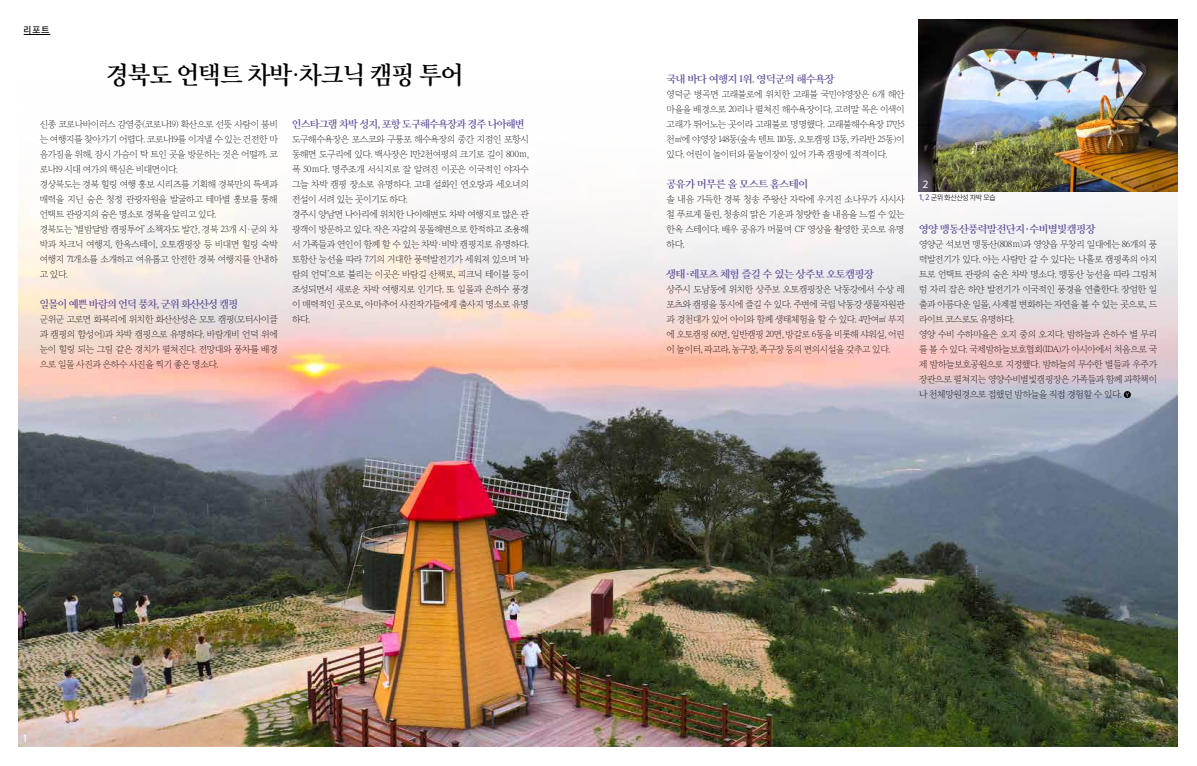
<style>
.page{position:relative;width:1197px;height:766px;background:#fff}
.page>*{position:absolute;margin:0;border:0;box-sizing:border-box;transform-origin:0 0}
.t1{font:24px "Yoon Myungjo Pro 750";letter-spacing:-.03em;color:#000;scale:.95 1}
.t2{font:10px "Yoon Myungjo Pro 750";letter-spacing:-.04em;color:#604b97}
.t3{font:9.5px "Yoon Gothic Pro 760";color:#fff}
.t4{font:9.2px/15px "Yoon Myungjo Pro 710";letter-spacing:-.05em;color:#000}
.t5{font:9.2px/15px "Yoon Myungjo Pro 710";letter-spacing:-.05em;color:#000;text-align:justify;scale:.96 1}
.t6{font:8.5px "Yoon Gothic Pro 760";color:#000}
.t7{font:7px "Yoon Gothic Pro 730";letter-spacing:-.02em;color:#000;scale:.96 1}
.s1{font-size:18px}
.s2{font-family:"Yoon Gothic Pro 770";color:#604b97}
</style>
<div class="page">
<svg style="left:24px;top:34px;width:26px;height:1px"></svg>
<img style="left:19px;top:201px;width:1157px;height:545px">
<svg style="left:1123px;top:391px;width:7px;height:7px"></svg>
<svg style="left:1125px;top:392px;width:3px;height:5px"></svg>
<img style="left:918px;top:20px;width:258px;height:172px">
<p class="t6" style="left:24px;top:24px;width:27px">리포트</p>
<h1 class="t1" style="left:107px;top:59px;width:377px">경북도 언택트 차박<span class="s1">·</span>차크닉 캠핑 투어</h1>
<p class="t4" style="left:40px;top:116px;width:240px">신종 코로나바이러스 감염증(코로나19) 확산으로 선뜻 사람이 붐비 는 여행지를 찾아가기 어렵다. 코로나19를 이겨낼 수 있는 건전한 마 음가짐을 위해, 잠시 가슴이 탁 트인 곳을 방문하는 것은 어떨까. 코 로나19 시대 여가의 핵심은 비대면이다.<br>경상북도는 경북 힐링 여행 홍보 시리즈를 기획해 경북만의 특색과 매력을 지닌 숨은 청정 관광자원을 발굴하고 테마별 홍보를 통해 언택트 관광지의 숨은 명소로 경북을 알리고 있다.<br>경북도는 ‘별밤달밤 캠핑투어’ 소책자도 발간, 경북 23개 시·군의 차 박과 차크닉 여행지, 한옥스테이, 오토캠핑장 등 비대면 힐링 숙박 여행지 71개소를 소개하고 여유롭고 안전한 경북 여행지를 안내하 고 있다.</p>
<p class="t2" style="left:40px;top:298px;width:200px">일몰이 예쁜 바람의 언덕 풍차, 군위 화산산성 캠핑</p>
<p class="t4" style="left:40px;top:311px;width:240px;text-align:justify">군위군 고로면 화북리에 위치한 화산산성은 모토 캠핑(모터사이클 과 캠핑의 합성어)과 차박 캠핑으로 유명하다. 바람개비 언덕 위에 눈이 힐링 되는 그림 같은 경치가 펼쳐진다. 전망대와 풍차를 배경 으로 일몰 사진과 은하수 사진을 찍기 좋은 명소다.</p>
<p class="t2" style="left:292px;top:118px;width:234px">인스타그램 차박 성지, 포항 도구해수욕장과 경주 나아해변</p>
<p class="t4" style="left:292px;top:131px;width:238px">도구해수욕장은 포스코와 구룡포 해수욕장의 중간 지점인 포항시 동해면 도구리에 있다. 백사장은 1만2천여평의 크기로 길이 800ｍ, 폭 50ｍ다. 명주조개 서식지로 잘 알려진 이곳은 이국적인 야자수 그늘 차박 캠핑 장소로 유명하다. 고대 설화인 연오랑과 세오녀의 전설이 서려 있는 곳이기도 하다.<br>경주시 양남면 나아리에 위치한 나아해변도 차박 여행지로 많은 관 광객이 방문하고 있다. 작은 자갈의 몽돌해변으로 한적하고 조용해 서 가족들과 연인이 함께 할 수 있는 차박·비박 캠핑지로 유명하다. 토함산 능선을 따라 7기의 거대한 풍력발전기가 세워져 있으며 ‘바 람의 언덕’으로 불리는 이곳은 바람길 산책로, 피크닉 테이블 등이 조성되면서 새로운 차박 여행지로 인기다. 또 일몰과 은하수 풍경 이 매력적인 곳으로, 아마추어 사진작가들에게 출사지 명소로 유명 하다.</p>
<p class="t3" style="left:23px;top:732px;width:5px">1</p>
<p class="t2" style="left:666px;top:73px;width:170px">국내 바다 여행지 1위. 영덕군의 해수욕장</p>
<p class="t4" style="left:666px;top:86px;width:240px;text-align:justify">영덕군 병곡면 고래불로에 위치한 고래불 국민야영장은 6개 해안 마을을 배경으로 20리나 펼쳐진 해수욕장이다. 고려말 목은 이색이 고래가 뛰어노는 곳이라 고래불로 명명했다. 고래불해수욕장 17만5 천㎡에 야영장 148동(숲속 텐트 110동, 오토캠핑 13동, 카라반 25동)이 있다. 어린이 놀이터와 물놀이장이 있어 가족 캠핑에 적격이다.</p>
<p class="t2" style="left:666px;top:178px;width:143px">공유가 머무른 올 모스트 홈스테이</p>
<p class="t4" style="left:666px;top:191px;width:240px;text-align:justify">솔 내음 가득한 경북 청송 주왕산 자락에 우거진 소나무가 사시사 철 푸르게 둘린, 청송의 맑은 기운과 청량한 솔 내음을 느낄 수 있는 한옥 스테이다. 배우 공유가 머물며 CF 영상을 촬영한 곳으로 유명 하다.</p>
<p class="t2" style="left:666px;top:268px;width:209px">생태·레포츠 체험 즐길 수 있는 상주보 오토캠핑장</p>
<p class="t5" style="left:666px;top:281px;width:250px">상주시 도남동에 위치한 상주보 오토캠핑장은 낙동강에서 수상 레 포츠와 캠핑을 동시에 즐길 수 있다. 주변에 국립 낙동강 생물자원관 과 경천대가 있어 아이와 함께 생태체험을 할 수 있다. 4만여㎡ 부지 에 오토캠핑 60면, 일반캠핑 20면, 방갈로 6동을 비롯해 샤워실, 어린 이 놀이터, 파고라, 농구장, 족구장 등의 편의시설을 갖추고 있다.</p>
<p class="t3" style="left:922px;top:178px;width:7px">2</p>
<p class="t7" style="left:919px;top:193px;width:81px"><span class="s2">1, 2</span> 군위 화산산성 차박 모습</p>
<p class="t2" style="left:918px;top:223px;width:178px">영양 맹동산풍력발전단지·수비별빛캠핑장</p>
<p class="t4" style="left:918px;top:236px;width:240px">영양군 석보면 맹동산(808ｍ)과 영양읍 무창리 일대에는 86개의 풍 력발전기가 있다. 아는 사람만 갈 수 있다는 나홀로 캠핑족의 아지 트로 언택트 관광의 숨은 차박 명소다. 맹동산 능선을 따라 그림처 럼 자리 잡은 하얀 발전기가 이국적인 풍경을 연출한다. 장엄한 일 출과 아름다운 일몰, 사계절 변화하는 자연을 볼 수 있는 곳으로, 드 라이브 코스로도 유명하다.<br>영양 수비 수하마을은 오지 중의 오지다. 밤하늘과 은하수 별 무리 를 볼 수 있다. 국제밤하늘보호협회(IDA)가 아시아에서 처음으로 국 제 밤하늘보호공원으로 지정했다. 밤하늘의 무수한 별들과 우주가 장관으로 펼쳐지는 영양수비별빛캠핑장은 가족들과 함께 과학책이 나 천체망원경으로 접했던 밤하늘을 직접 경험할 수 있다.</p>
</div>
